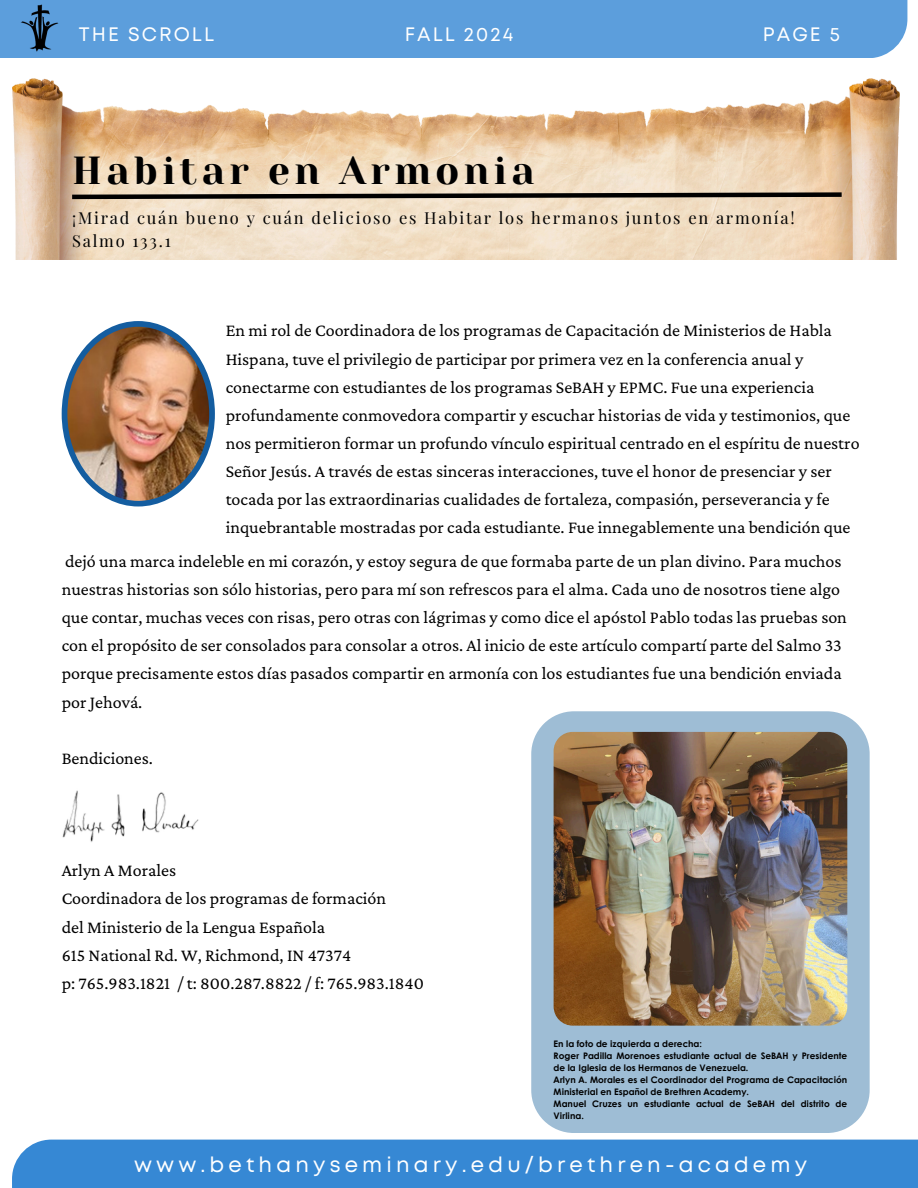
<style>
.page{position:relative;width:918px;height:1188px;background:#fff}
.page>*{position:absolute;margin:0;border:0;box-sizing:border-box;transform-origin:0 0}
.t1{font:39px "Yeseva One";letter-spacing:.11em;color:#000}
.t2{font:21.15px "Mont";letter-spacing:.2em;color:#fff}
.t3{font:19.5px "Mont";letter-spacing:.11em;color:#fff}
.t4{font:19.35px "Mont";letter-spacing:.11em;color:#fff}
.t5{font:18px/28.2px "Crimson Pro";color:#000}
.t6{font:16.5px/22.5px "Playfair Display";letter-spacing:.11em;color:#000}
.t7{font:700 9px/12px "Century Gothic";color:#000}
</style>
<div class="page">
<div style="left:0;top:0;width:907px;height:58px;background:#5c9edc"></div>
<img style="left:15px;top:4px;width:50px;height:75px;border-radius:4px">
<div style="left:12px;top:1140px;width:906px;height:48px;background:#3688d4"></div>
<img style="left:62px;top:321px;width:153px;height:185px">
<img style="left:62px;top:790px;width:137px;height:52px">
<img style="left:12px;top:79px;width:888px;height:181px">
<svg style="left:68px;top:190px;width:778px;height:11px;background:#8f8374"></svg>
<div style="left:531px;top:711px;width:339px;height:422px;background:#9ebdd5"></div>
<img style="left:554px;top:732px;width:293px;height:294px">
<h2 class="t3" style="left:79px;top:27px;width:137px">THE SCROLL</h2>
<h2 class="t4" style="left:405px;top:27px;width:110px">FALL 2024</h2>
<h2 class="t4" style="left:763px;top:27px;width:79px">PAGE 5</h2>
<p class="t1" style="left:72px;top:148px;width:464px">Habitar en Armonia</p>
<p class="t6" style="left:72px;top:206px;width:724px">¡Mirad cuán bueno y cuán delicioso es Habitar los hermanos juntos en armonía!<br>Salmo 133.1</p>
<h1 class="t5" style="left:226px;top:316px;width:635px">En mi rol de Coordinadora de los programas de Capacitación de Ministerios de Habla Hispana, tuve el privilegio de participar por primera vez en la conferencia anual y conectarme con estudiantes de los programas SeBAH y EPMC. Fue una experiencia profundamente conmovedora compartir y escuchar historias de vida y testimonios, que nos permitieron formar un profundo vínculo espiritual centrado en el espíritu de nuestro Señor Jesús. A través de estas sinceras interacciones, tuve el honor de presenciar y ser tocada por las extraordinarias cualidades de fortaleza, compasión, perseverancia y fe inquebrantable mostradas por cada estudiante. Fue innegablemente una bendición que</h1>
<h4 class="t5" style="left:62px;top:547px;width:787px">dejó una marca indeleble en mi corazón, y estoy segura de que formaba parte de un plan divino. Para muchos nuestras historias son sólo historias, pero para mí son refrescos para el alma. Cada uno de nosotros tiene algo que contar, muchas veces con risas, pero otras con lágrimas y como dice el apóstol Pablo todas las pruebas son con el propósito de ser consolados para consolar a otros. Al inicio de este artículo compartí parte del Salmo 33 porque precisamente estos días pasados compartir en armonía con los estudiantes fue una bendición enviada por Jehová.</h4>
<p class="t5" style="left:62px;top:744px;width:93px">Bendiciones.</p>
<p class="t5" style="left:62px;top:856px;width:364px">Arlyn A Morales<br>Coordinadora de los programas de formación<br>del Ministerio de la Lengua Española<br>615 National Rd. W, Richmond, IN 47374<br>p: 765.983.1821 / t: 800.287.8822 / f: 765.983.1840</p>
<p class="t7" style="left:554px;top:1037px;width:150px">En la foto de izquierda a derecha:</p>
<p class="t7" style="left:554px;top:1049px;width:295px">Roger Padilla Morenoes estudiante actual de SeBAH y Presidente de la Iglesia de los Hermanos de Venezuela.</p>
<p class="t7" style="left:554px;top:1073px;width:295px">Arlyn A. Morales es el Coordinador del Programa de Capacitación<br>Ministerial en Español de Brethren Academy.</p>
<h3 class="t7" style="left:554px;top:1097px;width:295px">Manuel Cruzes un estudiante actual de SeBAH del distrito de<br>Virlina.</h3>
<p class="t2" style="left:134px;top:1156px;width:675px">www.bethanyseminary.edu/brethren-academy</p>
</div>
